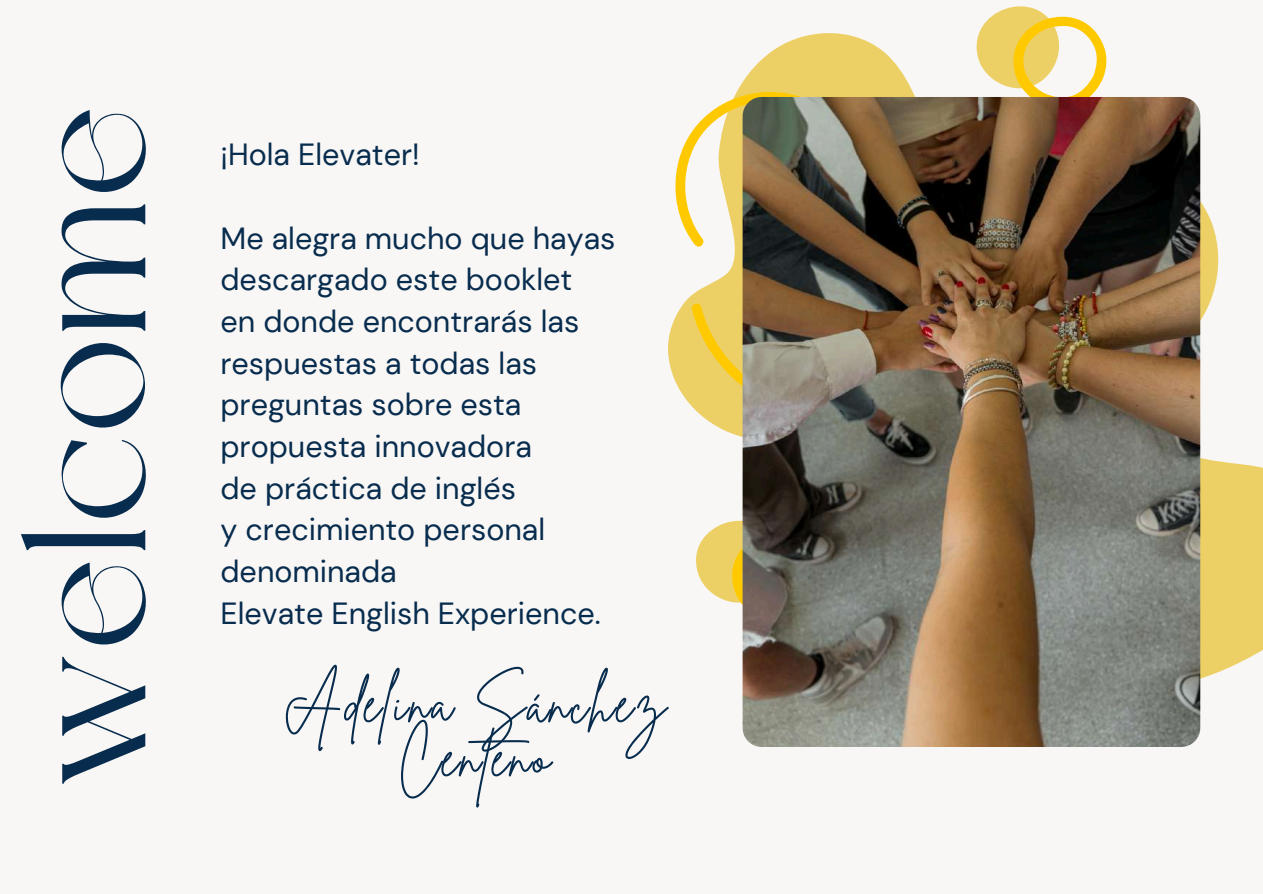
<style>
.page{position:relative;width:1263px;height:894px;background:#fff}
.page>*{position:absolute;margin:0;border:0;box-sizing:border-box;transform-origin:0 0}
.t1{font:172.35px "Dream Avenue";letter-spacing:.02em;color:#082c4e}
.t2{font:54.45px "Brittany Signature";letter-spacing:.045em;color:#082c4e}
.t3{font:30.6px/41.7px "DM Sans";color:#082c4e}
</style>
<div class="page">
<div style="left:0;top:0;width:1263px;height:893px;background:#f8f7f5"></div>
<svg style="left:997px;top:6px;width:266px;height:673px"></svg>
<svg style="left:668px;top:13px;width:533px;height:699px"></svg>
<img style="left:743px;top:97px;width:457px;height:649px">
<h1 class="t1" style="left:16px;top:787px;width:683px;rotate:-90deg">welcome</h1>
<p class="t3" style="left:220px;top:134px;width:201px">¡Hola Elevater!</p>
<p class="t3" style="left:220px;top:217px;width:397px">Me alegra mucho que hayas descargado este booklet<br>en donde encontrarás las respuestas a todas las preguntas sobre esta propuesta innovadora<br>de práctica de inglés<br>y crecimiento personal denominada<br>Elevate English Experience.</p>
<h2 class="t2" style="left:283px;top:667px;width:384px">Adelina Sánchez</h2>
<h2 class="t2" style="left:398px;top:721px;width:154px">Centeno</h2>
</div>
